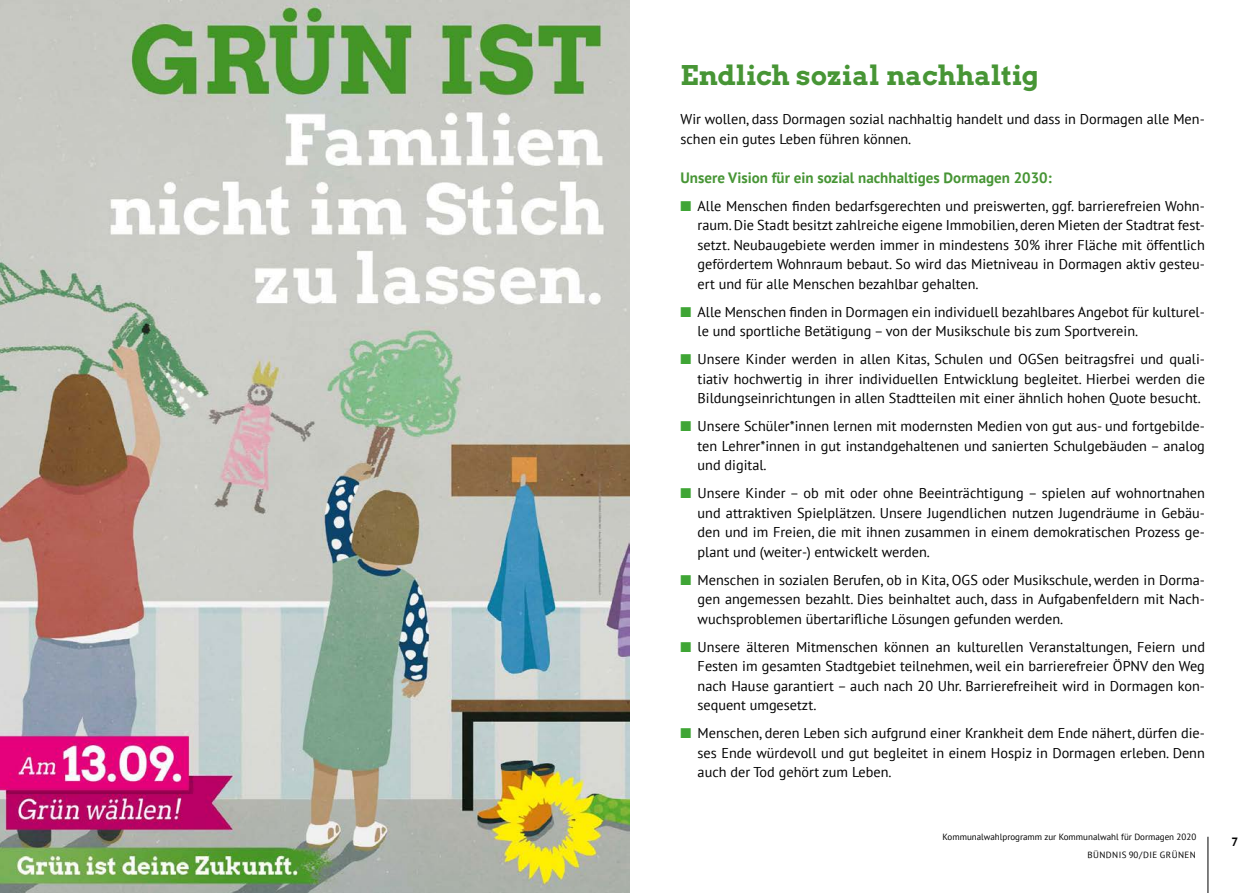
<style>
.page{position:relative;width:1259px;height:893px;background:#fff}
.page>*{position:absolute;margin:0;border:0;box-sizing:border-box;transform-origin:0 0}
.Headline_1{font:27px "Arvo Gruen";color:#479535}
.Headline_3{font:700 15px "PT Sans";color:#479535}
.Grundtext_9_5_13{font:14.25px/19.5px "PT Sans";color:#000;text-align:justify}
.t1{font:700 12px "PT Sans";color:#000}
.t2{font:9px/17.7px "PT Sans";color:#000;text-align:right}
.s1{color:#3fa535}
</style>
<div class="page">
<hr style="left:1207px;top:837px;width:1px;height:56px;background:#000">
<img style="left:0;top:0;width:629px;height:893px">
<p class="Headline_1" style="left:680px;top:57px;width:359px">Endlich sozial nachhaltig</p>
<p class="Grundtext_9_5_13" style="left:680px;top:109px;width:526px">Wir wollen, dass Dormagen sozial nachhaltig handelt und dass in Dormagen alle Men&shy;schen ein gutes Leben führen können.</p>
<p class="Headline_3" style="left:680px;top:167px;width:373px">Unsere Vision für ein sozial nachhaltiges Dormagen 2030:</p>
<p class="Grundtext_9_5_13" style="left:697px;top:195px;width:509px;text-indent:-17px"><span class="s1">■</span> Alle Menschen finden bedarfsgerechten und preiswerten, ggf. barrierefreien Wohn&shy;raum. Die Stadt besitzt zahlreiche eigene Immobilien, deren Mieten der Stadtrat fest&shy;setzt. Neubaugebiete werden immer in mindestens 30% ihrer Fläche mit öffentlich gefördertem Wohnraum bebaut. So wird das Mietniveau in Dormagen aktiv gesteu&shy;ert und für alle Menschen bezahlbar gehalten.</p>
<p class="Grundtext_9_5_13" style="left:697px;top:301px;width:509px;text-indent:-17px"><span class="s1">■</span> Alle Menschen finden in Dormagen ein individuell bezahlbares Angebot für kulturel&shy;le und sportliche Betätigung – von der Musikschule bis zum Sportverein.</p>
<p class="Grundtext_9_5_13" style="left:697px;top:349px;width:509px;text-indent:-17px"><span class="s1">■</span> Unsere Kinder werden in allen Kitas, Schulen und OGSen beitragsfrei und quali&shy;tiativ hochwertig in ihrer individuellen Entwicklung begleitet. Hierbei werden die Bildungseinrichtungen in allen Stadtteilen mit einer ähnlich hohen Quote besucht.</p>
<p class="Grundtext_9_5_13" style="left:697px;top:416px;width:509px;text-indent:-17px"><span class="s1">■</span> Unsere Schüler*innen lernen mit modernsten Medien von gut aus- und fortgebilde&shy;ten Lehrer*innen in gut instandgehaltenen und sanierten Schulgebäuden – analog und digital.</p>
<p class="Grundtext_9_5_13" style="left:697px;top:483px;width:509px;text-indent:-17px"><span class="s1">■</span> Unsere Kinder – ob mit oder ohne Beeinträchtigung – spielen auf wohnortnahen und attraktiven Spielplätzen. Unsere Jugendlichen nutzen Jugendräume in Gebäu&shy;den und im Freien, die mit ihnen zusammen in einem demokratischen Prozess ge&shy;plant und (weiter-) entwickelt werden.</p>
<p class="Grundtext_9_5_13" style="left:697px;top:569px;width:509px;text-indent:-17px"><span class="s1">■</span> Menschen in sozialen Berufen, ob in Kita, OGS oder Musikschule, werden in Dorma&shy;gen angemessen bezahlt. Dies beinhaltet auch, dass in Aufgabenfeldern mit Nach&shy;wuchsproblemen übertarifliche Lösungen gefunden werden.</p>
<p class="Grundtext_9_5_13" style="left:697px;top:636px;width:509px;text-indent:-17px"><span class="s1">■</span> Unsere älteren Mitmenschen können an kulturellen Veranstaltungen, Feiern und Festen im gesamten Stadtgebiet teilnehmen, weil ein barrierefreier ÖPNV den Weg nach Hause garantiert – auch nach 20 Uhr. Barrierefreiheit wird in Dormagen kon&shy;sequent umgesetzt.</p>
<p class="Grundtext_9_5_13" style="left:697px;top:723px;width:509px;text-indent:-17px"><span class="s1">■</span> Menschen, deren Leben sich aufgrund einer Krankheit dem Ende nähert, dürfen die&shy;ses Ende würdevoll und gut begleitet in einem Hospiz in Dormagen erleben. Denn auch der Tod gehört zum Leben.</p>
<p class="t2" style="left:942px;top:828px;width:255px">Kommunalwahlprogramm zur Kommunalwahl für Dormagen 2020<br>BÜNDNIS 90/DIE GRÜNEN</p>
<p class="t1" style="left:1231px;top:833px;width:8px">7</p>
</div>
